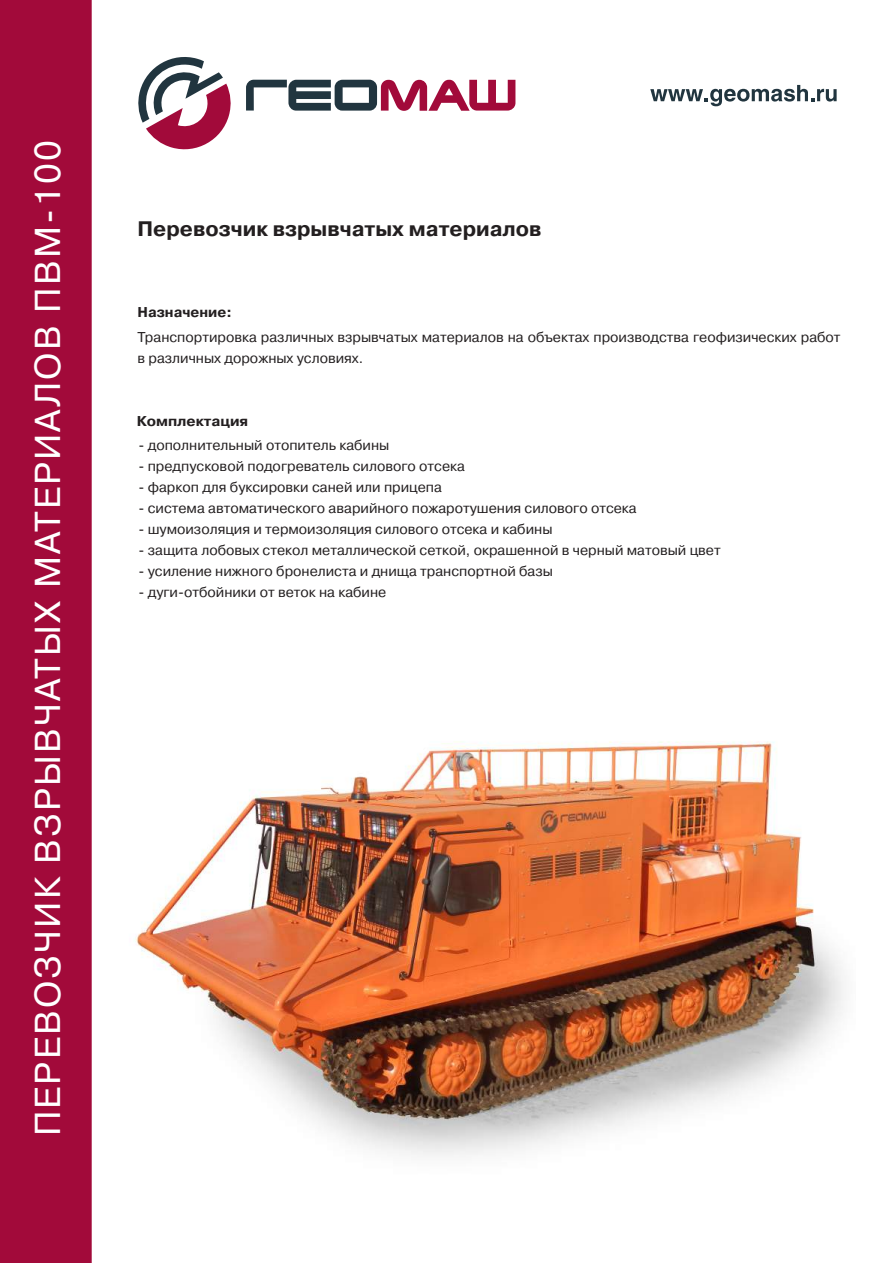
<style>
.page{position:relative;width:893px;height:1263px;background:#fff}
.page>*{position:absolute;margin:0;border:0;box-sizing:border-box;transform-origin:0 0}
.t1{font:36px "Pragmatica C";letter-spacing:.06em;color:#fff}
.t2{font:700 21px "Pragmatica C";color:#231f20}
.t3{font:14.25px/21px "Pragmatica C";color:#231f20}
.t4{font:700 14.25px "Pragmatica C";color:#231f20;scale:1.04 1}
.t5{font:700 14.25px "Pragmatica C";color:#231f20}
</style>
<div class="page">
<img style="left:135px;top:741px;width:709px;height:415px">
<div style="left:0;top:0;width:92px;height:1263px;background:#a20a3a"></div>
<svg style="left:650px;top:85px;width:187px;height:21px"></svg>
<svg style="left:246px;top:80px;width:269px;height:31px"></svg>
<svg style="left:138px;top:57px;width:93px;height:93px"></svg>
<h1 class="t1" style="left:34px;top:1136px;width:998px;rotate:-90deg">ПЕРЕВОЗЧИК ВЗРЫВЧАТЫХ МАТЕРИАЛОВ ПВМ-100</h1>
<h2 class="t2" style="left:138px;top:220px;width:405px">Перевозчик взрывчатых материалов</h2>
<p class="t5" style="left:138px;top:306px;width:96px">Назначение:</p>
<p class="t3" style="left:138px;top:328px;width:704px">Транспортировка различных взрывчатых материалов на объектах производства геофизических работ в различных дорожных условиях.</p>
<p class="t4" style="left:137px;top:415px;width:109px">Комплектация</p>
<p class="t3" style="left:138px;top:436px;width:252px">- дополнительный отопитель кабины</p>
<p class="t3" style="left:138px;top:457px;width:328px">- предпусковой подогреватель силового отсека</p>
<p class="t3" style="left:138px;top:478px;width:305px">- фаркоп для буксировки саней или прицепа</p>
<p class="t3" style="left:138px;top:499px;width:500px">- система автоматического аварийного пожаротушения силового отсека</p>
<p class="t3" style="left:138px;top:520px;width:416px">- шумоизоляция и термоизоляция силового отсека и кабины</p>
<p class="t3" style="left:138px;top:541px;width:584px">- защита лобовых стекол металлической сеткой, окрашенной в черный матовый цвет</p>
<p class="t3" style="left:138px;top:562px;width:416px">- усиление нижного бронелиста и днища транспортной базы</p>
<p class="t3" style="left:138px;top:583px;width:249px">- дуги-отбойники от веток на кабине</p>
</div>
